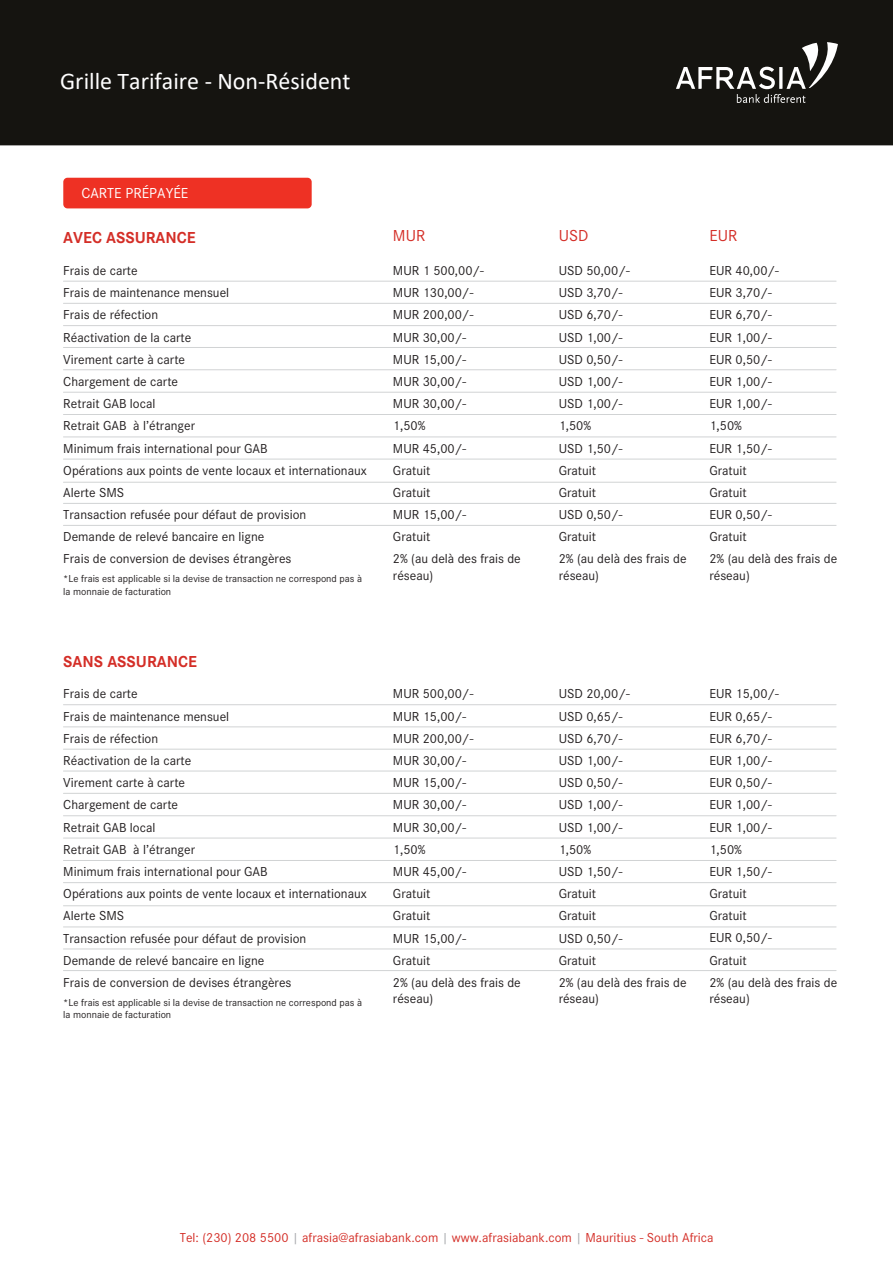
<style>
.page{position:relative;width:893px;height:1263px;background:#fff}
.page>*{position:absolute;margin:0;border:0;box-sizing:border-box;transform-origin:0 0}
.t1{font:24px "Calibri";color:#fff}
.t2{font:700 16.5px "Corporate S";color:#d42e27}
.t3{font:16.5px "Corporate S";color:#d42e27}
.t4{font:15px "Corporate S";color:#fff}
.t5{font:13.5px/22.2px "Corporate S";color:#231f20}
.t6{font:13.5px "Corporate S";color:#d42e27}
.t7{font:10.5px/12.6px "Corporate S";color:#231f20}
.s1{color:#a6a8ab}
</style>
<div class="page">
<div style="left:0;top:0;width:893px;height:145px;background:#151410"></div>
<svg style="left:676px;top:42px;width:162px;height:61px;background:#3e3d3a"></svg>
<hr style="left:63px;top:281px;width:773px;height:1px;background:#d1d3d4">
<hr style="left:63px;top:303px;width:773px;height:1px;background:#d1d3d4">
<hr style="left:63px;top:325px;width:773px;height:1px;background:#d1d3d4">
<hr style="left:63px;top:347px;width:773px;height:1px;background:#d1d3d4">
<hr style="left:63px;top:369px;width:773px;height:1px;background:#d1d3d4">
<hr style="left:63px;top:392px;width:773px;height:1px;background:#d1d3d4">
<hr style="left:63px;top:414px;width:773px;height:1px;background:#d1d3d4">
<hr style="left:63px;top:437px;width:773px;height:1px;background:#d1d3d4">
<hr style="left:63px;top:459px;width:773px;height:1px;background:#d1d3d4">
<hr style="left:63px;top:482px;width:773px;height:1px;background:#d1d3d4">
<hr style="left:63px;top:503px;width:773px;height:1px;background:#d1d3d4">
<hr style="left:63px;top:525px;width:773px;height:1px;background:#d1d3d4">
<div style="left:63px;top:178px;width:249px;height:30px;background:#ee3124;border-radius:4px"></div>
<hr style="left:63px;top:704px;width:773px;height:1px;background:#d1d3d4">
<hr style="left:63px;top:726px;width:773px;height:1px;background:#d1d3d4">
<hr style="left:63px;top:749px;width:773px;height:1px;background:#d1d3d4">
<hr style="left:63px;top:771px;width:773px;height:1px;background:#d1d3d4">
<hr style="left:63px;top:793px;width:773px;height:1px;background:#d1d3d4">
<hr style="left:63px;top:815px;width:773px;height:1px;background:#d1d3d4">
<hr style="left:63px;top:838px;width:773px;height:1px;background:#d1d3d4">
<hr style="left:63px;top:860px;width:773px;height:1px;background:#d1d3d4">
<hr style="left:63px;top:882px;width:773px;height:1px;background:#d1d3d4">
<hr style="left:63px;top:905px;width:773px;height:1px;background:#d1d3d4">
<hr style="left:63px;top:926px;width:773px;height:1px;background:#d1d3d4">
<hr style="left:63px;top:948px;width:773px;height:1px;background:#d1d3d4">
<hr style="left:63px;top:970px;width:773px;height:1px;background:#d1d3d4">
<h1 class="t1" style="left:60px;top:65px;width:292px">Grille Tarifaire - Non-Résident</h1>
<p class="t4" style="left:81px;top:184px;width:109px">CARTE PRÉPAYÉE</p>
<p class="t3" style="left:559px;top:226px;width:31px">USD</p>
<p class="t2" style="left:63px;top:228px;width:134px">AVEC ASSURANCE</p>
<p class="t3" style="left:709px;top:226px;width:29px">EUR</p>
<p class="t3" style="left:393px;top:226px;width:34px">MUR</p>
<p class="t5" style="left:63px;top:259px;width:305px">Frais de carte<br>Frais de maintenance mensuel<br>Frais de réfection<br>Réactivation de la carte<br>Virement carte à carte<br>Chargement de carte<br>Retrait GAB local<br>Retrait GAB à l’étranger<br>Minimum frais international pour GAB<br>Opérations aux points de vente locaux et internationaux<br>Alerte SMS<br>Transaction refusée pour défaut de provision<br>Demande de relevé bancaire en ligne<br>Frais de conversion de devises étrangères</p>
<p class="t7" style="left:63px;top:572px;width:300px">*Le frais est applicable si la devise de transaction ne correspond pas à la monnaie de facturation</p>
<p class="t2" style="left:63px;top:652px;width:135px">SANS ASSURANCE</p>
<p class="t5" style="left:63px;top:683px;width:305px">Frais de carte<br>Frais de maintenance mensuel<br>Frais de réfection<br>Réactivation de la carte<br>Virement carte à carte<br>Chargement de carte<br>Retrait GAB local<br>Retrait GAB à l’étranger<br>Minimum frais international pour GAB<br>Opérations aux points de vente locaux et internationaux<br>Alerte SMS<br>Transaction refusée pour défaut de provision<br>Demande de relevé bancaire en ligne<br>Frais de conversion de devises étrangères</p>
<p class="t7" style="left:63px;top:996px;width:300px">*Le frais est applicable si la devise de transaction ne correspond pas à la monnaie de facturation</p>
<p class="t5" style="left:393px;top:259px;width:129px">MUR 1 500,00/-<br>MUR 130,00/-<br>MUR 200,00/-<br>MUR 30,00/-<br>MUR 15,00/-<br>MUR 30,00/-<br>MUR 30,00/-<br>1,50%<br>MUR 45,00/-<br>Gratuit<br>Gratuit<br>MUR 15,00/-<br>Gratuit<br>2% (au delà des frais de</p>
<p class="t5" style="left:393px;top:564px;width:42px">réseau)</p>
<p class="t5" style="left:393px;top:683px;width:129px">MUR 500,00/-<br>MUR 15,00/-<br>MUR 200,00/-<br>MUR 30,00/-<br>MUR 15,00/-<br>MUR 30,00/-<br>MUR 30,00/-<br>1,50%<br>MUR 45,00/-<br>Gratuit<br>Gratuit<br>MUR 15,00/-<br>Gratuit<br>2% (au delà des frais de</p>
<p class="t5" style="left:393px;top:988px;width:42px">réseau)</p>
<p class="t5" style="left:559px;top:259px;width:129px">USD 50,00/-<br>USD 3,70/-<br>USD 6,70/-<br>USD 1,00/-<br>USD 0,50/-<br>USD 1,00/-<br>USD 1,00/-<br>1,50%<br>USD 1,50/-<br>Gratuit<br>Gratuit<br>USD 0,50/-<br>Gratuit<br>2% (au delà des frais de</p>
<p class="t5" style="left:559px;top:564px;width:42px">réseau)</p>
<p class="t5" style="left:709px;top:259px;width:129px">EUR 40,00/-<br>EUR 3,70/-<br>EUR 6,70/-<br>EUR 1,00/-<br>EUR 0,50/-<br>EUR 1,00/-<br>EUR 1,00/-<br>1,50%<br>EUR 1,50/-<br>Gratuit<br>Gratuit<br>EUR 0,50/-<br>Gratuit<br>2% (au delà des frais de</p>
<p class="t5" style="left:709px;top:564px;width:42px">réseau)</p>
<p class="t5" style="left:559px;top:683px;width:129px">USD 20,00/-<br>USD 0,65/-<br>USD 6,70/-<br>USD 1,00/-<br>USD 0,50/-<br>USD 1,00/-<br>USD 1,00/-<br>1,50%<br>USD 1,50/-<br>Gratuit<br>Gratuit<br>USD 0,50/-<br>Gratuit<br>2% (au delà des frais de</p>
<p class="t5" style="left:559px;top:988px;width:42px">réseau)</p>
<p class="t5" style="left:709px;top:683px;width:129px">EUR 15,00/-<br>EUR 0,65/-<br>EUR 6,70/-<br>EUR 1,00/-<br>EUR 0,50/-<br>EUR 1,00/-<br>EUR 1,00/-<br>1,50%<br>EUR 1,50/-<br>Gratuit<br>Gratuit<br>EUR 0,50/-<br>Gratuit<br>2% (au delà des frais de</p>
<p class="t5" style="left:709px;top:987px;width:42px">réseau)</p>
<p class="t6" style="left:180px;top:1230px;width:535px">Tel: (230) 208 5500 <span class="s1">|</span> afrasia@afrasiabank.com <span class="s1">|</span> www.afrasiabank.com <span class="s1">|</span> Mauritius - South Africa</p>
</div>
